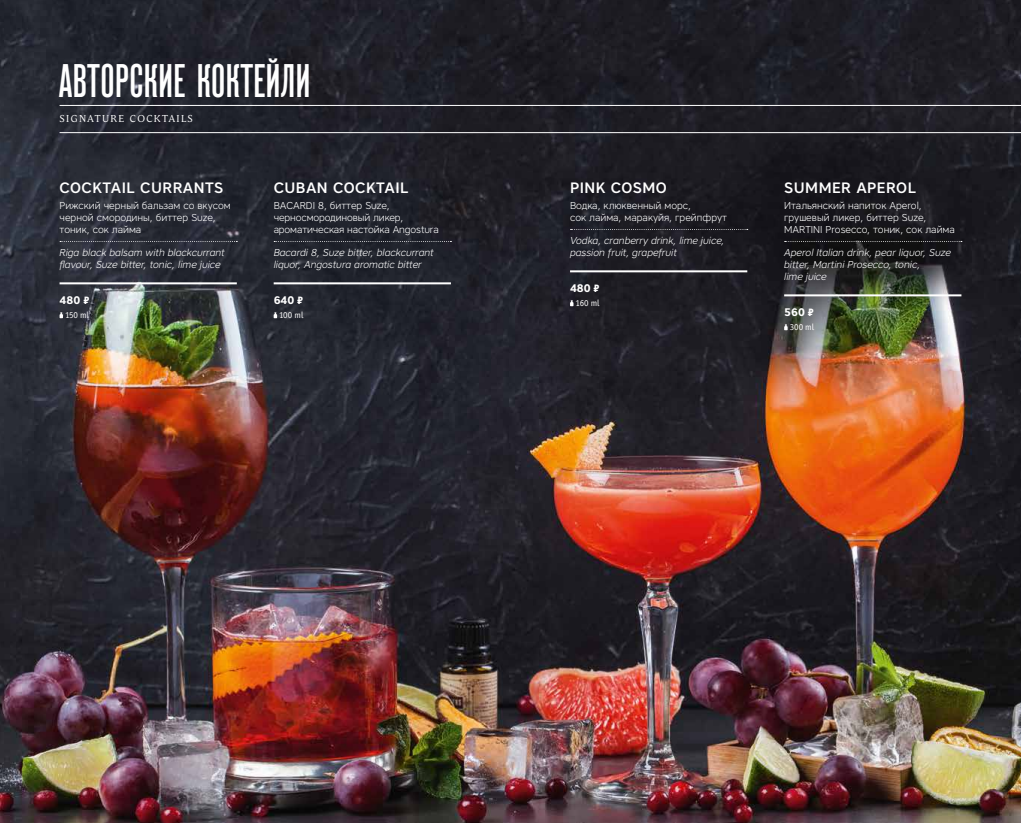
<style>
.page{position:relative;width:1021px;height:823px;background:#fff}
.page>*{position:absolute;margin:0;border:0;box-sizing:border-box;transform-origin:0 0}
.t1{font:500 47px "Reforma Grotesk";letter-spacing:.01em;color:#fff}
.t2{font:500 15px "Core Sans A55";letter-spacing:.03em;color:#fff}
.t3{font:700 11px "Core Sans A65";color:#fff}
.t4{font:300 10px/12px "Core Sans A35";color:#fff}
.t5{font:italic 300 10px/12px "Core Sans A35";color:#fff}
.t6{font:10px "Andulka Book Pro";letter-spacing:.14em;color:#fff}
.t7{font:9px "Officina Sans Book C";color:#fff}
.s1{font-family:"PT Rouble Sans";font-weight:400}
</style>
<div class="page">
<img style="left:0;top:0;width:1020px;height:822px">
<hr style="left:60px;top:105px;width:960px;height:1px;background:#fff">
<hr style="left:60px;top:132px;width:960px;height:1px;background:#fff">
<svg style="left:274px;top:241px;width:177px;height:1px"></svg>
<hr style="left:274px;top:282px;width:177px;height:2px;background:#fff">
<svg style="left:274px;top:312px;width:3px;height:6px"></svg>
<svg style="left:60px;top:241px;width:177px;height:1px"></svg>
<hr style="left:60px;top:282px;width:177px;height:2px;background:#fff">
<svg style="left:60px;top:312px;width:3px;height:6px"></svg>
<svg style="left:784px;top:241px;width:177px;height:1px"></svg>
<hr style="left:784px;top:294px;width:177px;height:2px;background:#fff">
<svg style="left:784px;top:324px;width:3px;height:6px"></svg>
<svg style="left:570px;top:229px;width:177px;height:1px"></svg>
<hr style="left:570px;top:270px;width:177px;height:2px;background:#fff">
<svg style="left:570px;top:300px;width:3px;height:6px"></svg>
<h1 class="t1" style="left:59px;top:55px;width:253px">АВТОРСКИЕ КОКТЕЙЛИ</h1>
<p class="t6" style="left:60px;top:113px;width:135px">SIGNATURE COCKTAILS</p>
<h2 class="t2" style="left:60px;top:178px;width:165px">COCKTAIL CURRANTS</h2>
<p class="t4" style="left:60px;top:199px;width:173px">Рижский черный бальзам со вкусом черной смородины, биттер Suze, тоник, сок лайма</p>
<p class="t5" style="left:60px;top:246px;width:166px">Riga black balsam with blackcurrant flavour, Suze bitter, tonic, lime juice</p>
<p class="t3" style="left:60px;top:293px;width:31px">480 <span class="s1">-</span></p>
<p class="t7" style="left:65px;top:310px;width:25px">150 ml</p>
<h2 class="t2" style="left:274px;top:178px;width:136px">CUBAN COCKTAIL</h2>
<p class="t4" style="left:274px;top:199px;width:166px">BACARDI 8, биттер Suze, черносмородиновый ликер, ароматическая настойка Angostura</p>
<p class="t5" style="left:274px;top:246px;width:161px">Bacardi 8, Suze bitter, blackcurrant liquor, Angostura aromatic bitter</p>
<p class="t3" style="left:274px;top:293px;width:31px">640 <span class="s1">-</span></p>
<p class="t7" style="left:279px;top:310px;width:26px">100 ml</p>
<h2 class="t2" style="left:570px;top:178px;width:98px">PINK COSMO</h2>
<p class="t4" style="left:570px;top:199px;width:158px">Водка, клюквенный морс,<br>сок лайма, маракуйя, грейпфрут</p>
<p class="t5" style="left:570px;top:234px;width:156px">Vodka, cranberry drink, lime juice, passion fruit, grapefruit</p>
<p class="t3" style="left:570px;top:281px;width:31px">480 <span class="s1">-</span></p>
<p class="t7" style="left:575px;top:298px;width:26px">160 ml</p>
<h2 class="t2" style="left:784px;top:178px;width:133px">SUMMER APEROL</h2>
<p class="t4" style="left:784px;top:199px;width:172px">Итальянский напиток Aperol, грушевый ликер, биттер Suze,<br>MARTINI Prosecco, тоник, сок лайма</p>
<p class="t5" style="left:784px;top:246px;width:168px">Aperol Italian drink, pear liquor, Suze bitter, Martini Prosecco, tonic,<br>lime juice</p>
<p class="t3" style="left:784px;top:305px;width:31px">560 <span class="s1">-</span></p>
<p class="t7" style="left:789px;top:322px;width:26px">300 ml</p>
</div>
